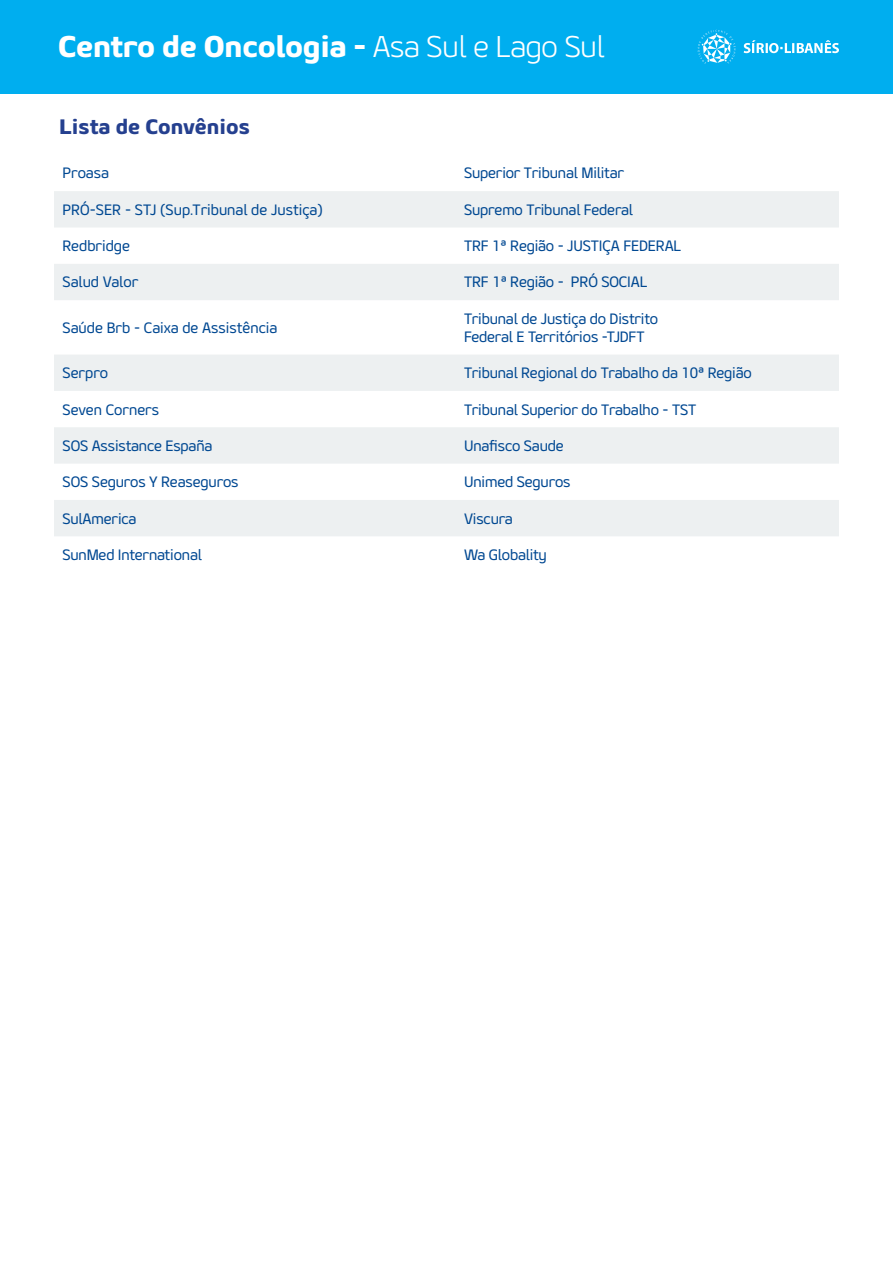
<style>
.page{position:relative;width:893px;height:1263px;background:#fff}
.page>*{position:absolute;margin:0;border:0;box-sizing:border-box;transform-origin:0 0}
.t1{font:800 29.85px "Geon";letter-spacing:-.01em;color:#fff}
.t2{font:800 20.85px "Geon";color:#25408f}
.t3{font:15px/18px "Geon";letter-spacing:-.01em;color:#004892}
.s1{font-weight:300}
</style>
<div class="page">
<div style="left:0;top:0;width:893px;height:94px;background:#00aeef"></div>
<svg style="left:54px;top:191px;width:785px;height:345px;fill:#edf0f1"></svg>
<svg style="left:744px;top:40px;width:95px;height:13px"></svg>
<svg style="left:698px;top:30px;width:38px;height:34px"></svg>
<h1 class="t1" style="left:58px;top:27px;width:548px">Centro de Oncologia - <span class="s1">Asa Sul e Lago Sul</span></h1>
<h2 class="t2" style="left:59px;top:113px;width:192px">Lista de Convênios</h2>
<p class="t3" style="left:63px;top:164px;width:48px">Proasa</p>
<p class="t3" style="left:464px;top:164px;width:162px">Superior Tribunal Militar</p>
<p class="t3" style="left:63px;top:200px;width:262px">PRÓ-SER - STJ (Sup.Tribunal de Justiça)</p>
<p class="t3" style="left:464px;top:200px;width:171px">Supremo Tribunal Federal</p>
<p class="t3" style="left:63px;top:236px;width:69px">Redbridge</p>
<p class="t3" style="left:464px;top:236px;width:219px">TRF 1ª Região - JUSTIÇA FEDERAL</p>
<p class="t3" style="left:63px;top:273px;width:77px">Salud Valor</p>
<p class="t3" style="left:464px;top:273px;width:185px">TRF 1ª Região - PRÓ SOCIAL</p>
<p class="t3" style="left:63px;top:318px;width:216px">Saúde Brb - Caixa de Assistência</p>
<p class="t3" style="left:464px;top:309px;width:196px">Tribunal de Justiça do Distrito<br>Federal E Territórios -TJDFT</p>
<p class="t3" style="left:63px;top:363px;width:47px">Serpro</p>
<p class="t3" style="left:464px;top:363px;width:289px">Tribunal Regional do Trabalho da 10ª Região</p>
<p class="t3" style="left:63px;top:400px;width:98px">Seven Corners</p>
<p class="t3" style="left:464px;top:400px;width:234px">Tribunal Superior do Trabalho - TST</p>
<p class="t3" style="left:63px;top:436px;width:151px">SOS Assistance España</p>
<p class="t3" style="left:464px;top:436px;width:101px">Unafisco Saude</p>
<p class="t3" style="left:63px;top:473px;width:178px">SOS Seguros Y Reaseguros</p>
<p class="t3" style="left:464px;top:473px;width:108px">Unimed Seguros</p>
<p class="t3" style="left:63px;top:509px;width:75px">SulAmerica</p>
<p class="t3" style="left:464px;top:509px;width:50px">Viscura</p>
<p class="t3" style="left:63px;top:545px;width:141px">SunMed International</p>
<p class="t3" style="left:464px;top:545px;width:84px">Wa Globality</p>
</div>
